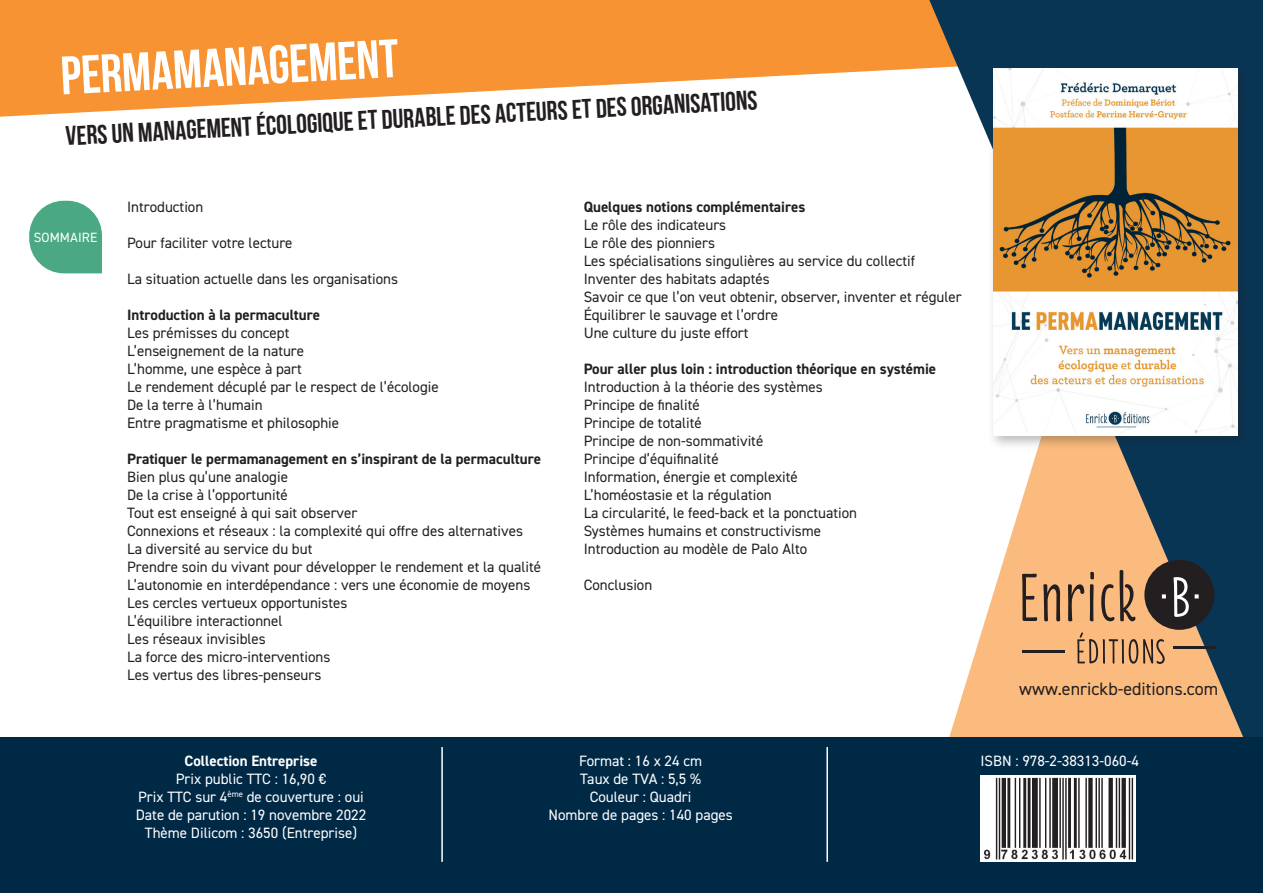
<style>
.page{position:relative;width:1263px;height:893px;background:#fff}
.page>*{position:absolute;margin:0;border:0;box-sizing:border-box;transform-origin:0 0}
.t1{font:700 54px "Bebas Neue";color:#fff}
.t2{font:700 27px "Bebas Neue";color:#231f20}
.t3{font:18px "DIN2014";color:#231f20}
.t4{font:15px/18px "DIN2014";color:#231f20}
.t5{font:15px/18px "DIN2014";color:#fff;text-align:center}
.t6{font:700 15px "DIN2014";color:#231f20}
.t7{font:700 15px "DIN2014";color:#fff}
.t8{font:13.5px "DIN2014";letter-spacing:.01em;color:#fff}
</style>
<div class="page">
<svg style="left:0;top:0;width:929px;height:117px;fill:#f79332"></svg>
<svg style="left:901px;top:33px;width:28px;height:84px"></svg>
<svg style="left:929px;top:0;width:334px;height:737px"></svg>
<div style="left:0;top:737px;width:1263px;height:156px;background:#002946"></div>
<hr style="left:441px;top:747px;width:2px;height:115px;background:#fff">
<hr style="left:826px;top:747px;width:2px;height:115px;background:#fff">
<hr style="left:1173px;top:646px;width:42px;height:2px;background:#231f20">
<svg style="left:1022px;top:560px;width:192px;height:104px;background:#b48a63"></svg>
<img style="left:980px;top:775px;width:156px;height:87px">
<div style="left:988px;top:64px;width:264px;height:386px;background:#231f20;opacity:.3"></div>
<img style="left:993px;top:69px;width:245px;height:367px">
<svg style="left:28px;top:200px;width:75px;height:74px"></svg>
<h1 class="t1" style="left:59px;top:46px;width:340px;rotate:-3deg">PERMAMANAGEMENT</h1>
<h2 class="t2" style="left:65px;top:121px;width:694px;rotate:-3deg">Vers un management écologique et durable des acteurs et des organisations</h2>
<p class="t8" style="left:34px;top:229px;width:65px">SOMMAIRE</p>
<p class="t4" style="left:127px;top:197px;width:78px">Introduction</p>
<p class="t4" style="left:127px;top:233px;width:167px">Pour faciliter votre lecture</p>
<p class="t4" style="left:127px;top:269px;width:272px">La situation actuelle dans les organisations</p>
<p class="t6" style="left:127px;top:304px;width:194px">Introduction à la permaculture</p>
<p class="t4" style="left:127px;top:323px;width:313px">Les prémisses du concept<br>L’enseignement de la nature<br>L’homme, une espèce à part<br>Le rendement décuplé par le respect de l’écologie<br>De la terre à l’humain<br>Entre pragmatisme et philosophie</p>
<p class="t6" style="left:127px;top:448px;width:415px">Pratiquer le permamanagement en s’inspirant de la permaculture</p>
<p class="t4" style="left:127px;top:467px;width:415px">Bien plus qu’une analogie<br>De la crise à l’opportunité<br>Tout est enseigné à qui sait observer<br>Connexions et réseaux : la complexité qui offre des alternatives La diversité au service du but<br>Prendre soin du vivant pour développer le rendement et la qualité L’autonomie en interdépendance : vers une économie de moyens Les cercles vertueux opportunistes<br>L’équilibre interactionnel<br>Les réseaux invisibles<br>La force des micro-interventions<br>Les vertus des libres-penseurs</p>
<p class="t6" style="left:584px;top:196px;width:223px">Quelques notions complémentaires</p>
<p class="t4" style="left:584px;top:215px;width:380px">Le rôle des indicateurs<br>Le rôle des pionniers<br>Les spécialisations singulières au service du collectif Inventer des habitats adaptés<br>Savoir ce que l’on veut obtenir, observer, inventer et réguler Équilibrer le sauvage et l’ordre<br>Une culture du juste effort</p>
<p class="t6" style="left:584px;top:358px;width:354px">Pour aller plus loin : introduction théorique en systémie</p>
<p class="t4" style="left:584px;top:377px;width:275px">Introduction à la théorie des systèmes<br>Principe de finalité<br>Principe de totalité<br>Principe de non-sommativité<br>Principe d’équifinalité<br>Information, énergie et complexité<br>L’homéostasie et la régulation<br>La circularité, le feed-back et la ponctuation<br>Systèmes humains et constructivisme<br>Introduction au modèle de Palo Alto</p>
<p class="t4" style="left:584px;top:575px;width:70px">Conclusion</p>
<p class="t3" style="left:1019px;top:678px;width:200px">www.enrickb-editions.com</p>
<p class="t7" style="left:184px;top:751px;width:135px">Collection Entreprise</p>
<p class="t5" style="left:136px;top:769px;width:232px">Prix public TTC : 16,90 €<br>Prix TTC sur 4<sup>ème</sup> de couverture : oui<br>Date de parution : 19 novembre 2022<br>Thème Dilicom : 3650 (Entreprise)</p>
<p class="t5" style="left:548px;top:751px;width:186px">Format : 16 x 24 cm<br>Taux de TVA : 5,5 %<br>Couleur : Quadri<br>Nombre de pages : 140 pages</p>
<p class="t5" style="left:980px;top:751px;width:160px">ISBN : 978-2-38313-060-4</p>
</div>
